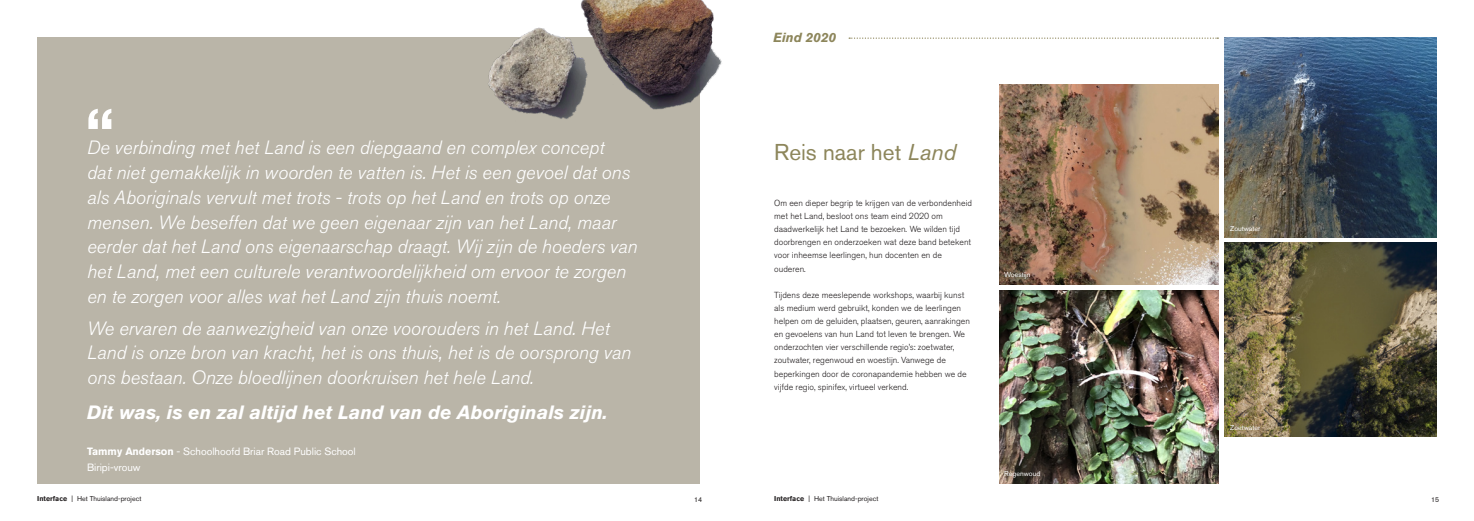
<style>
.page{position:relative;width:1474px;height:521px;background:#fff}
.page>*{position:absolute;margin:0;border:0;box-sizing:border-box;transform-origin:0 0}
.t1{font:22.75px "Akzidenz Grotesk Pro";color:#8d865b}
.t2{font:italic 300 19.07px/24.7px "Akzidenz Grotesk Pro";color:#fff}
.t3{font:italic 700 19.07px "Akzidenz Grotesk Pro";color:#fff}
.t4{font:italic 700 13.12px "Akzidenz Grotesk Pro";letter-spacing:.01em;color:#8d865b}
.t5{font:10.5px/15.8px "Akzidenz Grotesk Pro";color:#fff}
.t6{font:300 8.75px/13.1px "Akzidenz Grotesk Pro";color:#231f20}
.t7{font:7px "Akzidenz Grotesk Pro";color:#231f20}
.t8{font:7px "Akzidenz Grotesk Pro";color:#fff}
.s1{font-weight:700}
.s2{font-style:italic}
</style>
<div class="page">
<div style="left:37px;top:37px;width:662px;height:447px;background:#bab5a8"></div>
<img style="left:488px;top:0;width:234px;height:125px">
<img style="left:999px;top:290px;width:219px;height:194px">
<img style="left:999px;top:85px;width:219px;height:200px">
<img style="left:1224px;top:243px;width:212px;height:193px">
<img style="left:1224px;top:37px;width:212px;height:200px">
<svg style="left:88px;top:109px;width:23px;height:20px"></svg>
<svg style="left:849px;top:38px;width:369px;height:1px"></svg>
<p class="t2" style="left:87px;top:136px;width:552px">De verbinding met het Land is een diepgaand en complex concept<br>dat niet gemakkelijk in woorden te vatten is. Het is een gevoel dat ons als Aboriginals vervult met trots - trots op het Land en trots op onze mensen. We beseffen dat we geen eigenaar zijn van het Land, maar eerder dat het Land ons eigenaarschap draagt. Wij zijn de hoeders van het Land, met een culturele verantwoordelijkheid om ervoor te zorgen en te zorgen voor alles wat het Land zijn thuis noemt.</p>
<h2 class="t2" style="left:87px;top:316px;width:545px">We ervaren de aanwezigheid van onze voorouders in het Land. Het<br>Land is onze bron van kracht, het is ons thuis, het is de oorsprong van ons bestaan. Onze bloedlijnen doorkruisen het hele Land.</h2>
<h2 class="t3" style="left:87px;top:400px;width:522px">Dit was, is en zal altijd het Land van de Aboriginals zijn.</h2>
<p class="t5" style="left:87px;top:443px;width:270px"><span class="s1">Tammy Anderson</span> - Schoolhoofd Briar Road Public School<br>Biripi-vrouw</p>
<h3 class="t4" style="left:773px;top:29px;width:64px">Eind 2020</h3>
<h1 class="t1" style="left:774px;top:137px;width:184px">Reis naar het <span class="s2">Land</span></h1>
<p class="t6" style="left:774px;top:196px;width:199px">Om een dieper begrip te krijgen van de verbondenheid met het Land, besloot ons team eind 2020 om daadwerkelijk het Land te bezoeken. We wilden tijd doorbrengen en onderzoeken wat deze band betekent voor inheemse leerlingen, hun docenten en de ouderen.</p>
<p class="t6" style="left:774px;top:288px;width:197px">Tijdens deze meeslepende workshops, waarbij kunst als medium werd gebruikt, konden we de leerlingen helpen om de geluiden, plaatsen, geuren, aanrakingen en gevoelens van hun Land tot leven te brengen. We onderzochten vier verschillende regio’s: zoetwater, zoutwater, regenwoud en woestijn. Vanwege de beperkingen door de coronapandemie hebben we de vijfde regio, spinifex, virtueel verkend.</p>
<p class="t8" style="left:1004px;top:270px;width:28px">Woestijn</p>
<p class="t8" style="left:1004px;top:469px;width:38px">Regenwoud</p>
<p class="t8" style="left:1230px;top:224px;width:32px">Zoutwater</p>
<p class="t8" style="left:1230px;top:423px;width:32px">Zoetwater</p>
<p class="t7" style="left:37px;top:494px;width:106px"><span class="s1">Interface</span> | Het Thuisland-project</p>
<p class="t7" style="left:694px;top:495px;width:10px">14</p>
<p class="t7" style="left:774px;top:494px;width:106px"><span class="s1">Interface</span> | Het Thuisland-project</p>
<p class="t7" style="left:1430px;top:495px;width:10px">15</p>
</div>
